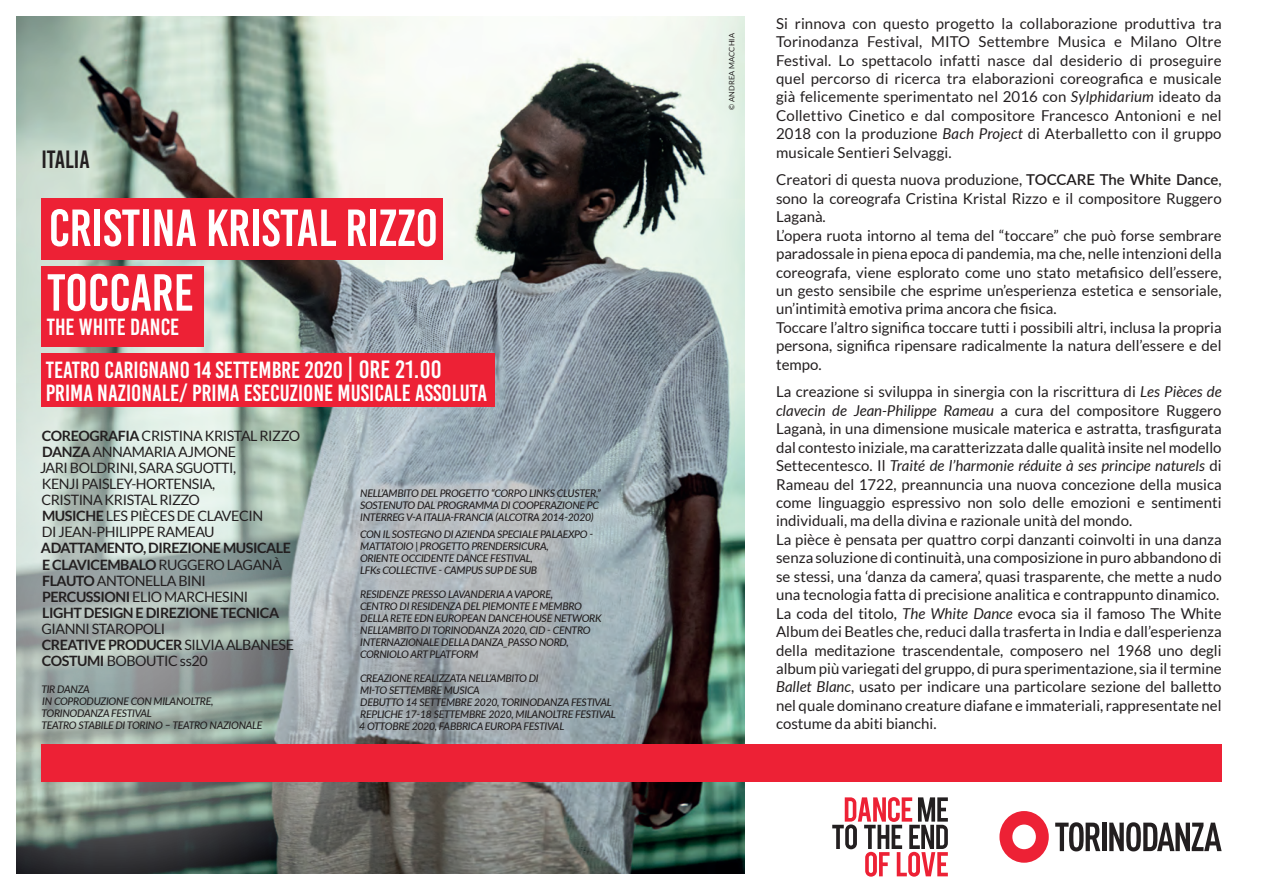
<style>
.page{position:relative;width:1263px;height:893px;background:#fff}
.page>*{position:absolute;margin:0;border:0;box-sizing:border-box;transform-origin:0 0}
.t1{font:52.05px "Bebas Kai";color:#fff}
.t2{font:25.05px "Bebas Kai";color:#231f20}
.t3{font:23.4px/23.4px "Bebas Kai";color:#fff}
.t4{font:15px/18.5px "Lato";color:#231f20}
.t5{font:14.25px/16px "Lato";letter-spacing:-.03em;color:#231f20}
.t6{font:700 14.25px/16px "Lato";letter-spacing:-.03em;color:#231f20}
.t7{font:italic 500 10.5px/12px "Lato";letter-spacing:-.03em;color:#231f20}
.t8{font:7.5px "Lato";letter-spacing:.02em;color:#231f20}
.s1{font-size:25.05px}
.s2{font-weight:700}
.s3{font-weight:400}
.s4{font-style:italic}
.s5{font-weight:600}
</style>
<div class="page">
<img style="left:17px;top:17px;width:727px;height:857px">
<svg style="left:16px;top:308px;width:405px;height:566px;background:#9da8a5"></svg>
<svg style="left:832px;top:797px;width:116px;height:80px"></svg>
<svg style="left:1055px;top:822px;width:45px;height:29px"></svg>
<hr style="left:1102px;top:823px;width:4px;height:28px;background:#231f20">
<svg style="left:1109px;top:822px;width:112px;height:29px"></svg>
<svg style="left:999px;top:811px;width:50px;height:52px"></svg>
<div style="left:41px;top:744px;width:1180px;height:37px;background:#ed2135"></div>
<div style="left:41px;top:353px;width:454px;height:54px;background:#ed2135"></div>
<div style="left:41px;top:266px;width:163px;height:80px;background:#ed2135"></div>
<div style="left:41px;top:198px;width:402px;height:62px;background:#ed2135"></div>
<h2 class="t2" style="left:41px;top:145px;width:50px">ITALIA</h2>
<h1 class="t1" style="left:49px;top:200px;width:391px">CRISTINA KRISTAL RIZZO</h1>
<h1 class="t1" style="left:47px;top:265px;width:148px">TOCCARE</h1>
<h3 class="t3" style="left:47px;top:315px;width:134px">THE WHITE DANCE</h3>
<h3 class="t3" style="left:46px;top:358px;width:443px">TEATRO CARIGNANO 14 SETTEMBRE 2020 <span class="s1">| ORE 21.00<br></span>PRIMA NAZIONALE/ PRIMA ESECUZIONE MUSICALE ASSOLUTA</h3>
<p class="t5" style="left:40px;top:428px;width:262px"><span class="s2">COREOGRAFIA</span> CRISTINA KRISTAL RIZZO<br><span class="s2">DANZA</span> ANNAMARIA AJMONE<br>JARI BOLDRINI, SARA SGUOTTI,<br>KENJI PAISLEY-HORTENSIA,<br>CRISTINA KRISTAL RIZZO<br><span class="s2">MUSICHE</span> LES PIÈCES DE CLAVECIN<br>DI JEAN-PHILIPPE RAMEAU</p>
<p class="t6" style="left:41px;top:540px;width:252px">ADATTAMENTO, DIREZIONE MUSICALE<br>E CLAVICEMBALO <span class="s3">RUGGERO LAGANÀ<br></span>FLAUTO <span class="s3">ANTONELLA BINI<br></span>PERCUSSIONI <span class="s3">ELIO MARCHESINI<br></span>LIGHT DESIGN E DIREZIONE TECNICA</p>
<p class="t5" style="left:41px;top:620px;width:254px">GIANNI STAROPOLI<br><span class="s2">CREATIVE PRODUCER</span> SILVIA ALBANESE<br><span class="s2">COSTUMI</span> BOBOUTIC ss20</p>
<p class="t7" style="left:41px;top:683px;width:223px">TIR DANZA<br>IN COPRODUZIONE CON MILANOLTRE,<br>TORINODANZA FESTIVAL<br>TEATRO STABILE DI TORINO – TEATRO NAZIONALE</p>
<p class="t7" style="left:360px;top:487px;width:242px">NELL’AMBITO DEL PROGETTO “CORPO LINKS CLUSTER,”<br>SOSTENUTO DAL PROGRAMMA DI COOPERAZIONE PC<br>INTERREG V-A ITALIA-FRANCIA (ALCOTRA 2014-2020)</p>
<p class="t7" style="left:360px;top:527px;width:235px">CON IL SOSTEGNO DI AZIENDA SPECIALE PALAEXPO - MATTATOIO | PROGETTO PRENDERSICURA,<br>ORIENTE OCCIDENTE DANCE FESTIVAL,<br>LFKs COLLECTIVE - CAMPUS SUP DE SUB</p>
<p class="t7" style="left:360px;top:587px;width:243px">RESIDENZE PRESSO LAVANDERIA A VAPORE,<br>CENTRO DI RESIDENZA DEL PIEMONTE E MEMBRO DELLA RETE EDN EUROPEAN DANCEHOUSE NETWORK NELL’AMBITO DI TORINODANZA 2020, CID - CENTRO INTERNAZIONALE DELLA DANZA_PASSO NORD, CORNIOLO ART PLATFORM</p>
<p class="t7" style="left:359px;top:671px;width:258px">CREAZIONE REALIZZATA NELL’AMBITO DI<br>MI-TO SETTEMBRE MUSICA<br>DEBUTTO 14 SETTEMBRE 2020, TORINODANZA FESTIVAL REPLICHE 17-18 SETTEMBRE 2020, MILANOLTRE FESTIVAL 4 OTTOBRE 2020, FABBRICA EUROPA FESTIVAL</p>
<p class="t8" style="left:728px;top:110px;width:78px;rotate:-90deg">© ANDREA MACCHIA</p>
<p class="t4" style="left:776px;top:14px;width:447px;text-align:justify">Si rinnova con questo progetto la collaborazione produttiva tra Torinodanza Festival, MITO Settembre Musica e Milano Oltre Festival. Lo spettacolo infatti nasce dal desiderio di proseguire quel percorso di ricerca tra elaborazioni coreografica e musicale già felicemente sperimentato nel 2016 con <span class="s4">Sylphidarium</span> ideato da Collettivo Cinetico e dal compositore Francesco Antonioni e nel 2018 con la produzione <span class="s4">Bach Project</span> di Aterballetto con il gruppo musicale Sentieri Selvaggi.</p>
<p class="t4" style="left:776px;top:171px;width:447px">Creatori di questa nuova produzione, <span class="s5">TOCCARE The White Dance</span>, sono la coreografa Cristina Kristal Rizzo e il compositore Ruggero Laganà.<br>L’opera ruota intorno al tema del “toccare” che può forse sembrare paradossale in piena epoca di pandemia, ma che, nelle intenzioni della coreografa, viene esplorato come uno stato metafisico dell’essere, un gesto sensibile che esprime un’esperienza estetica e sensoriale, un’intimità emotiva prima ancora che fisica.<br>Toccare l’altro significa toccare tutti i possibili altri, inclusa la propria persona, significa ripensare radicalmente la natura dell’essere e del tempo.</p>
<p class="t4" style="left:776px;top:382px;width:447px">La creazione si sviluppa in sinergia con la riscrittura di <span class="s4">Les Pièces de clavecin de Jean-Philippe Rameau</span> a cura del compositore Ruggero Laganà, in una dimensione musicale materica e astratta, trasfigurata dal contesto iniziale, ma caratterizzata dalle qualità insite nel modello Settecentesco. Il <span class="s4">Traité de l’harmonie réduite à ses principe naturels</span> di Rameau del 1722, preannuncia una nuova concezione della musica come linguaggio espressivo non solo delle emozioni e sentimenti individuali, ma della divina e razionale unità del mondo.<br>La pièce è pensata per quattro corpi danzanti coinvolti in una danza senza soluzione di continuità, una composizione in puro abbandono di se stessi, una ‘danza da camera’, quasi trasparente, che mette a nudo una tecnologia fatta di precisione analitica e contrappunto dinamico.<br>La coda del titolo, <span class="s4">The White Dance</span> evoca sia il famoso The White Album dei Beatles che, reduci dalla trasferta in India e dall’esperienza della meditazione trascendentale, composero nel 1968 uno degli album più variegati del gruppo, di pura sperimentazione, sia il termine <span class="s4">Ballet Blanc</span>, usato per indicare una particolare sezione del balletto nel quale dominano creature diafane e immateriali, rappresentate nel costume da abiti bianchi.</p>
</div>
